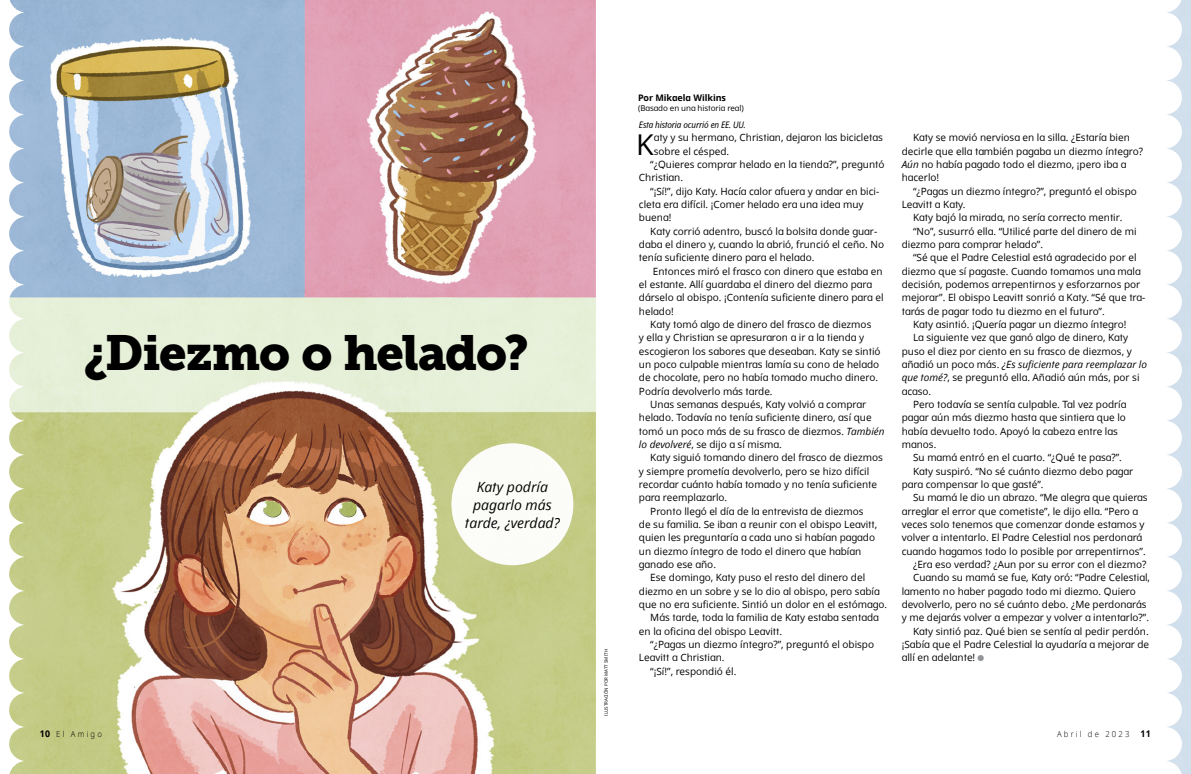
<style>
.page{position:relative;width:1191px;height:774px;background:#fff}
.page>*{position:absolute;margin:0;border:0;box-sizing:border-box;transform-origin:0 0}
.ARTCL_title{font:49px "Museo Slablds Lat 900";letter-spacing:-.025em;color:#000}
.ARTCL_para_first{font:28.7px "Dots Solidlds Lat";color:#000}
.ARTCL_kicker{font:italic 14px/18px "Dots Solidlds Lat";color:#000;text-align:center}
.ARTCL_para{font:10px/13.3px "Dots Solidlds Lat";color:#000}
.ARTCL_para_first-2{font:10px/13.3px "Dots Solidlds Lat";color:#000}
.POP_para{font:italic 9px "Dots Solid Condlds Lat";letter-spacing:-.01em;color:#000}
.ARTCL-BY_para_first{font:700 9px "Dots Solidlds Lat";letter-spacing:-.005em;color:#000}
.t1{font:300 8.2px "Dots Solidlds Lat";letter-spacing:.28em;color:#000;scale:.95 1}
.ARTCL-BY_para{font:8px "Dots Solidlds Lat";letter-spacing:-.005em;color:#000}
.FIGimg-CRDT_para{font:4.5px "Dots Solidlds Lat";color:#000}
.s1{font-style:italic}
.s2{font-family:"Ding P Ilds Dpi";font-size:8.5px;color:#939598}
.s3{font-weight:700;font-size:9.2px}
</style>
<div class="page">
<img style="left:1168px;top:0;width:23px;height:774px">
<svg style="left:1168px;top:761px;width:13px;height:13px"></svg>
<div style="left:1147px;top:727px;width:34px;height:34px;background:#fff;border-radius:50%"></div>
<div style="left:1147px;top:693px;width:34px;height:34px;background:#fff;border-radius:50%"></div>
<div style="left:1147px;top:659px;width:34px;height:34px;background:#fff;border-radius:50%"></div>
<div style="left:1147px;top:625px;width:34px;height:34px;background:#fff;border-radius:50%"></div>
<div style="left:1147px;top:591px;width:34px;height:34px;background:#fff;border-radius:50%"></div>
<div style="left:1147px;top:557px;width:34px;height:34px;background:#fff;border-radius:50%"></div>
<div style="left:1147px;top:523px;width:34px;height:34px;background:#fff;border-radius:50%"></div>
<div style="left:1147px;top:489px;width:34px;height:34px;background:#fff;border-radius:50%"></div>
<div style="left:1147px;top:455px;width:34px;height:34px;background:#fff;border-radius:50%"></div>
<div style="left:1147px;top:421px;width:34px;height:34px;background:#fff;border-radius:50%"></div>
<div style="left:1147px;top:387px;width:34px;height:34px;background:#fff;border-radius:50%"></div>
<div style="left:1147px;top:353px;width:34px;height:34px;background:#fff;border-radius:50%"></div>
<div style="left:1147px;top:319px;width:34px;height:34px;background:#fff;border-radius:50%"></div>
<div style="left:1147px;top:285px;width:34px;height:34px;background:#fff;border-radius:50%"></div>
<div style="left:1147px;top:251px;width:34px;height:34px;background:#fff;border-radius:50%"></div>
<div style="left:1147px;top:217px;width:34px;height:34px;background:#fff;border-radius:50%"></div>
<div style="left:1147px;top:183px;width:34px;height:34px;background:#fff;border-radius:50%"></div>
<div style="left:1147px;top:149px;width:34px;height:34px;background:#fff;border-radius:50%"></div>
<div style="left:1147px;top:115px;width:34px;height:34px;background:#fff;border-radius:50%"></div>
<div style="left:1147px;top:81px;width:34px;height:34px;background:#fff;border-radius:50%"></div>
<div style="left:1147px;top:46px;width:34px;height:35px;background:#fff;border-radius:50%"></div>
<div style="left:1147px;top:12px;width:34px;height:34px;background:#fff;border-radius:50%"></div>
<svg style="left:1168px;top:0;width:13px;height:12px"></svg>
<img style="left:9px;top:0;width:587px;height:774px">
<div style="left:451px;top:443px;width:122px;height:122px;background:#fcfcf8;border-radius:50%"></div>
<p class="ARTCL_title" style="left:83px;top:312px;width:447px">¿Diezmo o helado?</p>
<p class="ARTCL_kicker" style="left:465px;top:478px;width:96px">Katy podría pagarlo más tarde, ¿verdad?</p>
<p class="FIGimg-CRDT_para" style="left:603px;top:716px;width:68px;rotate:-90deg">ILUSTRACIÓN POR MATT SMITH</p>
<p class="ARTCL-BY_para_first" style="left:638px;top:91px;width:89px">Por Mikaela Wilkins</p>
<p class="ARTCL-BY_para" style="left:638px;top:102px;width:107px">(Basado en una historia real)</p>
<p class="POP_para" style="left:639px;top:118px;width:108px">Esta historia ocurrió en EE. UU.</p>
<p class="ARTCL_para_first" style="left:636px;top:123px;width:19px">K</p>
<p class="ARTCL_para_first-2" style="left:654px;top:131px;width:230px">aty y su hermano, Christian, dejaron las bicicletas sobre el césped.</p>
<p class="ARTCL_para" style="left:639px;top:158px;width:247px;text-indent:11px">“¿Quieres comprar helado en la tienda?”, preguntó<br>Christian.</p>
<p class="ARTCL_para" style="left:639px;top:184px;width:242px;text-indent:11px">“¡Sí!”, dijo Katy. Hacía calor afuera y andar en bici&shy;cleta era difícil. ¡Comer helado era una idea muy buena!</p>
<p class="ARTCL_para" style="left:639px;top:224px;width:247px;text-indent:11px">Katy corrió adentro, buscó la bolsita donde guar&shy;daba el dinero y, cuando la abrió, frunció el ceño. No tenía suficiente dinero para el helado.</p>
<p class="ARTCL_para" style="left:639px;top:264px;width:246px;text-indent:14px">Entonces miró el frasco con dinero que estaba en el estante. Allí guardaba el dinero del diezmo para dárselo al obispo. ¡Contenía suficiente dinero para el helado!</p>
<p class="ARTCL_para" style="left:639px;top:318px;width:243px;text-indent:11px">Katy tomó algo de dinero del frasco de diezmos<br>y ella y Christian se apresuraron a ir a la tienda y escogieron los sabores que deseaban. Katy se sintió un poco culpable mientras lamía su cono de helado de chocolate, pero no había tomado mucho dinero.<br>Podría devolverlo más tarde.</p>
<p class="ARTCL_para" style="left:639px;top:398px;width:247px;text-indent:11px">Unas semanas después, Katy volvió a comprar helado. Todavía no tenía suficiente dinero, así que tomó un poco más de su frasco de diezmos. <span class="s1">También lo devolveré</span>, se dijo a sí misma.</p>
<p class="ARTCL_para" style="left:639px;top:451px;width:245px;text-indent:11px">Katy siguió tomando dinero del frasco de diezmos y siempre prometía devolverlo, pero se hizo difícil recordar cuánto había tomado y no tenía suficiente para reemplazarlo.</p>
<p class="ARTCL_para" style="left:639px;top:504px;width:240px;text-indent:11px">Pronto llegó el día de la entrevista de diezmos de su familia. Se iban a reunir con el obispo Leavitt, quien les preguntaría a cada uno si habían pagado un diezmo íntegro de todo el dinero que habían ganado ese año.</p>
<p class="ARTCL_para" style="left:639px;top:571px;width:250px;text-indent:11px">Ese domingo, Katy puso el resto del dinero del diezmo en un sobre y se lo dio al obispo, pero sabía que no era suficiente. Sintió un dolor en el estómago.</p>
<p class="ARTCL_para" style="left:639px;top:611px;width:241px;text-indent:11px">Más tarde, toda la familia de Katy estaba sentada en la oficina del obispo Leavitt.</p>
<p class="ARTCL_para" style="left:639px;top:638px;width:237px;text-indent:11px">“¿Pagas un diezmo íntegro?”, preguntó el obispo<br>Leavitt a Christian.</p>
<p class="ARTCL_para" style="left:650px;top:664px;width:88px">“¡Sí!”, respondió él.</p>
<p class="ARTCL_para" style="left:901px;top:131px;width:243px;text-indent:11px">Katy se movió nerviosa en la silla. ¿Estaría bien decirle que ella también pagaba un diezmo íntegro?<br><span class="s1">Aún</span> no había pagado todo el diezmo, ¡pero iba a hacerlo!</p>
<p class="ARTCL_para" style="left:901px;top:184px;width:237px;text-indent:11px">“¿Pagas un diezmo íntegro?”, preguntó el obispo<br>Leavitt a Katy.</p>
<p class="ARTCL_para" style="left:913px;top:211px;width:211px">Katy bajó la mirada, no sería correcto mentir.</p>
<p class="ARTCL_para" style="left:901px;top:224px;width:236px;text-indent:11px">“No”, susurró ella. “Utilicé parte del dinero de mi diezmo para comprar helado”.</p>
<p class="ARTCL_para" style="left:901px;top:251px;width:245px;text-indent:11px">“Sé que el Padre Celestial está agradecido por el diezmo que sí pagaste. Cuando tomamos una mala decisión, podemos arrepentirnos y esforzarnos por mejorar”. El obispo Leavitt sonrió a Katy. “Sé que tra&shy;tarás de pagar todo tu diezmo en el futuro”.</p>
<p class="ARTCL_para" style="left:913px;top:318px;width:215px">Katy asintió. ¡Quería pagar un diezmo íntegro!</p>
<p class="ARTCL_para" style="left:901px;top:331px;width:247px;text-indent:11px">La siguiente vez que ganó algo de dinero, Katy puso el diez por ciento en su frasco de diezmos, y añadió un poco más. <span class="s1">¿Es suficiente para reemplazar lo que tomé?</span>, se preguntó ella. Añadió aún más, por si acaso.</p>
<p class="ARTCL_para" style="left:901px;top:398px;width:226px;text-indent:11px">Pero todavía se sentía culpable. Tal vez podría pagar aún más diezmo hasta que sintiera que lo había devuelto todo. Apoyó la cabeza entre las manos.</p>
<p class="ARTCL_para" style="left:913px;top:451px;width:210px">Su mamá entró en el cuarto. “¿Qué te pasa?”.</p>
<p class="ARTCL_para" style="left:901px;top:464px;width:233px;text-indent:11px">Katy suspiró. “No sé cuánto diezmo debo pagar para compensar lo que gasté”.</p>
<p class="ARTCL_para" style="left:901px;top:491px;width:247px;text-indent:11px">Su mamá le dio un abrazo. “Me alegra que quieras arreglar el error que cometiste”, le dijo ella. “Pero a veces solo tenemos que comenzar donde estamos y volver a intentarlo. El Padre Celestial nos perdonará cuando hagamos todo lo posible por arrepentirnos”.</p>
<p class="ARTCL_para" style="left:913px;top:558px;width:235px">¿Era eso verdad? ¿Aun por su error con el diezmo?</p>
<p class="ARTCL_para" style="left:901px;top:571px;width:250px;text-indent:11px">Cuando su mamá se fue, Katy oró: “Padre Celestial, lamento no haber pagado todo mi diezmo. Quiero devolverlo, pero no sé cuánto debo. ¿Me perdonarás y me dejarás volver a empezar y volver a intentarlo?”.</p>
<p class="ARTCL_para" style="left:901px;top:624px;width:249px;text-align:justify;text-indent:11px">Katy sintió paz. Qué bien se sentía al pedir perdón. ¡Sabía que el Padre Celestial la ayudaría a mejorar de allí en adelante! <span class="s2">●</span></p>
<p class="t1" style="left:40px;top:728px;width:67px"><span class="s3">10</span> El Amigo</p>
<p class="t1" style="left:1057px;top:728px;width:100px">Abril de 2023 <span class="s3">11</span></p>
</div>
